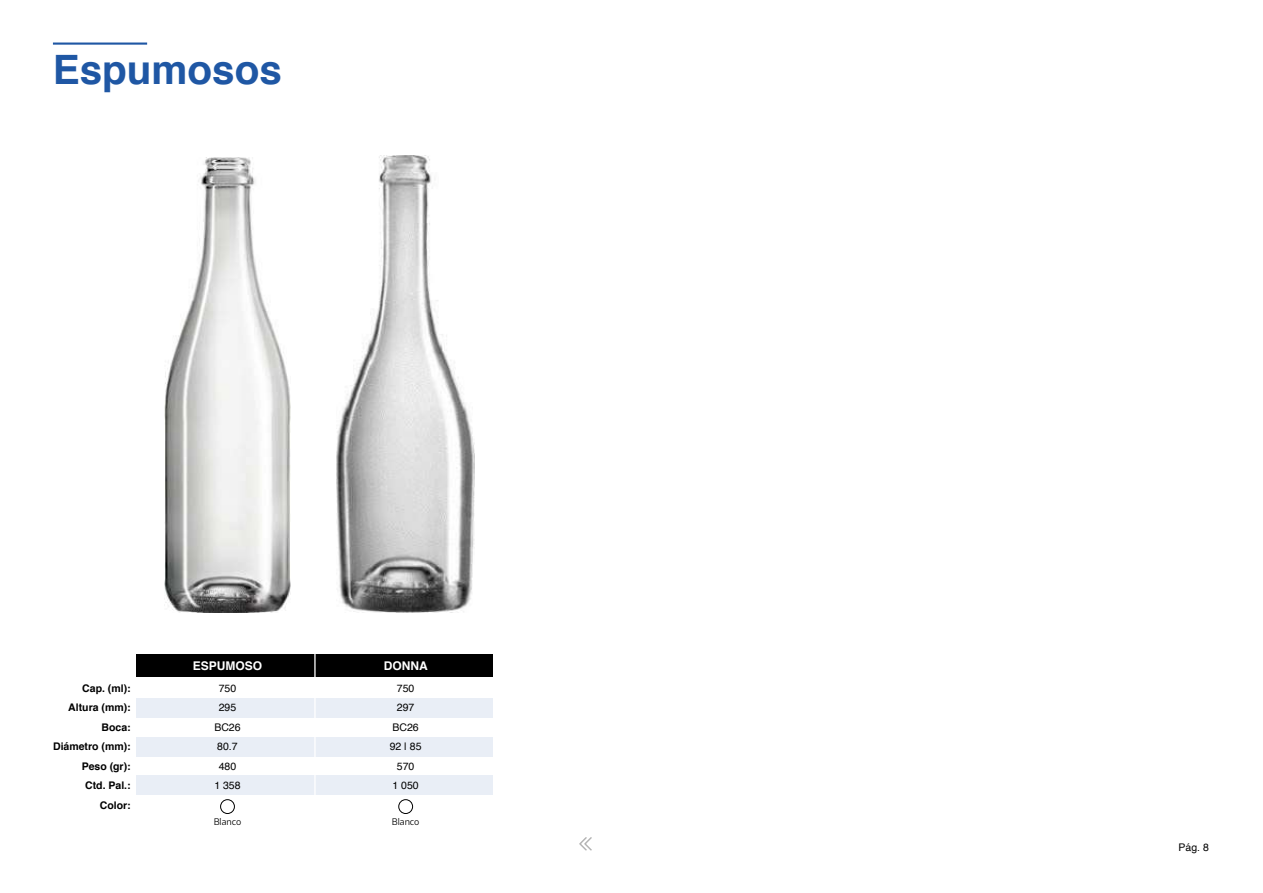
<style>
.page{position:relative;width:1263px;height:893px;background:#fff}
.page>*{position:absolute;margin:0;border:0;box-sizing:border-box;transform-origin:0 0}
.t1{font:700 40.5px "Helvetica";color:#1f57a4}
.t2{font:700 12px "Helvetica";color:#fff}
.t3{font:700 10.5px/19.5px "Helvetica";color:#000;text-align:right}
.t4{font:10.5px/19.5px "Helvetica";color:#000;text-align:center}
.t5{font:9px "Bw Glenn Sans DEMO";color:#000}
</style>
<div class="page">
<div style="left:136px;top:737px;width:1073px;height:19px;background:#e9eef6"></div>
<div style="left:136px;top:699px;width:1073px;height:19px;background:#e9eef6"></div>
<div style="left:136px;top:775px;width:1073px;height:19px;background:#e9eef6"></div>
<div style="left:136px;top:654px;width:1073px;height:22px;background:#000"></div>
<hr style="left:314px;top:633px;width:2px;height:173px;background:#fff">
<svg style="left:579px;top:837px;width:13px;height:14px"></svg>
<hr style="left:53px;top:43px;width:94px;height:2px;background:#1f57a4">
<img style="left:165px;top:157px;width:125px;height:455px">
<div style="left:220px;top:799px;width:15px;height:15px;border:1px solid #000;border-radius:50%"></div>
<img style="left:337px;top:155px;width:138px;height:457px">
<div style="left:398px;top:799px;width:15px;height:15px;border:1px solid #000;border-radius:50%"></div>
<div style="left:493px;top:651px;width:727px;height:156px;background:#fff"></div>
<h1 class="t1" style="left:53px;top:37px;width:230px">Espumosos</h1>
<p class="t3" style="left:53px;top:679px;width:79px">Cap. (ml):<br>Altura (mm):<br>Boca:<br>Diámetro (mm):<br>Peso (gr):<br>Ctd. Pal.:<br>Color:</p>
<p class="t2" style="left:193px;top:656px;width:71px">ESPUMOSO</p>
<p class="t4" style="left:214px;top:679px;width:28px">750<br>295<br>BC26<br>80.7<br>480<br>1 358</p>
<p class="t5" style="left:214px;top:816px;width:29px">Blanco</p>
<p class="t2" style="left:384px;top:656px;width:45px">DONNA</p>
<p class="t4" style="left:390px;top:679px;width:33px">750<br>297<br>BC26<br>92 | 85<br>570<br>1 050</p>
<p class="t5" style="left:392px;top:816px;width:29px">Blanco</p>
<p class="t4" style="left:1178px;top:837px;width:32px">Pág. 8</p>
</div>
